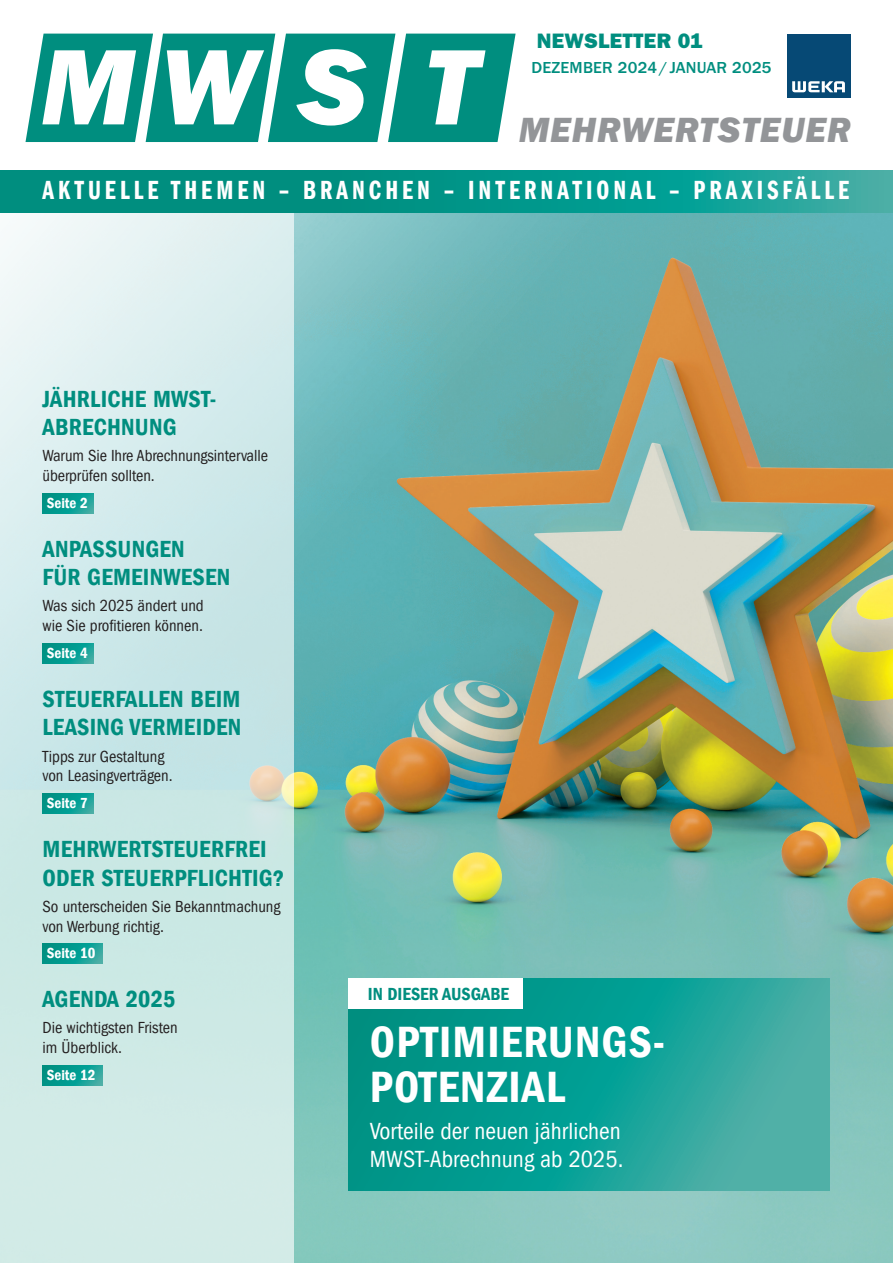
<style>
.page{position:relative;width:893px;height:1263px;background:#fff}
.page>*{position:absolute;margin:0;border:0;box-sizing:border-box;transform-origin:0 0}
.t1{font:italic 800 111px "Franklin Gothic LT Pro";color:#fff}
.t2{font:45px/45px "Franklin Gothic LT Pro Dm Cn";letter-spacing:.025em;color:#fff}
.t3{font:italic 800 36px "Franklin Gothic LT Pro";letter-spacing:.025em;color:#939598}
.t4{font:27px "Franklin Gothic LT Pro Dm Cm";letter-spacing:.15em;color:#fff}
.t5{font:24px/28.5px "Franklin Gothic LT Pro Dm Cn";letter-spacing:.01em;color:#008e7f}
.t6{font:condensed 24px/28.5px "Franklin Gothic LT Pro";color:#fff}
.t7{font:800 21px "Franklin Gothic LT Pro";letter-spacing:.01em;color:#008e7f}
.t8{font:18px "Franklin Gothic LT Pro Dm Cn";color:#008e7f}
.t9{font:condensed 16.5px/19.8px "Franklin Gothic LT Pro";color:#231f20}
.t10{font:500 16.5px "Franklin Gothic LT Pro";letter-spacing:.01em;color:#008e7f}
.t11{font:15px "Franklin Gothic LT Pro Dm Cn";color:#fff}
</style>
<div class="page">
<img style="left:293px;top:213px;width:600px;height:1050px">
<div style="left:787px;top:34px;width:63px;height:64px;background:#064975"></div>
<svg style="left:792px;top:81px;width:53px;height:11px"></svg>
<svg style="left:0;top:213px;width:293px;height:1050px;background:#d1eae8"></svg>
<svg style="left:43px;top:493px;width:51px;height:20px"></svg>
<svg style="left:43px;top:643px;width:51px;height:20px"></svg>
<svg style="left:43px;top:793px;width:51px;height:21px"></svg>
<svg style="left:43px;top:944px;width:59px;height:20px"></svg>
<svg style="left:43px;top:1065px;width:59px;height:20px"></svg>
<svg style="left:26px;top:34px;width:490px;height:108px;background:#19998b"></svg>
<svg style="left:0;top:170px;width:893px;height:43px;background:#09978a"></svg>
<svg style="left:349px;top:978px;width:480px;height:213px;background:#19a196"></svg>
<div style="left:349px;top:978px;width:174px;height:31px;background:#fff"></div>
<h1 class="t1" style="left:41px;top:23px;width:439px">MWS T</h1>
<p class="t7" style="left:537px;top:29px;width:168px">NEWSLETTER 01</p>
<p class="t10" style="left:532px;top:58px;width:241px">DEZEMBER 2024/ JANUAR 2025</p>
<h3 class="t3" style="left:519px;top:109px;width:334px">MEHRWERTSTEUER</h3>
<h3 class="t4" style="left:43px;top:175px;width:808px">AKTUELLE THEMEN – BRANCHEN – INTERNATIONAL – PRAXISFÄLLE</h3>
<h3 class="t5" style="left:43px;top:384px;width:175px">JÄHRLICHE MWST-<br>ABRECHNUNG</h3>
<p class="t9" style="left:43px;top:446px;width:227px">Warum Sie Ihre Abrechnungsintervalle überprüfen sollten.</p>
<p class="t11" style="left:47px;top:494px;width:43px">Seite 2</p>
<h3 class="t5" style="left:43px;top:535px;width:189px">ANPASSUNGEN<br>FÜR GEMEINWESEN</h3>
<p class="t9" style="left:43px;top:596px;width:163px">Was sich 2025 ändert und wie Sie profitieren können.</p>
<p class="t11" style="left:47px;top:644px;width:43px">Seite 4</p>
<h3 class="t5" style="left:43px;top:685px;width:200px">STEUERFALLEN BEIM<br>LEASING VERMEIDEN</h3>
<p class="t9" style="left:43px;top:746px;width:132px">Tipps zur Gestaltung von Leasingverträgen.</p>
<p class="t11" style="left:47px;top:794px;width:43px">Seite 7</p>
<h3 class="t5" style="left:43px;top:835px;width:243px">MEHRWERTSTEUERFREI<br>ODER STEUERPFLICHTIG?</h3>
<p class="t9" style="left:43px;top:896px;width:240px">So unterscheiden Sie Bekanntmachung von Werbung richtig.</p>
<p class="t11" style="left:47px;top:945px;width:50px">Seite 10</p>
<h3 class="t5" style="left:43px;top:985px;width:134px">AGENDA 2025</h3>
<p class="t9" style="left:43px;top:1018px;width:137px">Die wichtigsten Fristen im Überblick.</p>
<p class="t11" style="left:47px;top:1066px;width:50px">Seite 12</p>
<p class="t8" style="left:368px;top:984px;width:143px">IN DIESER AUSGABE</p>
<h2 class="t2" style="left:370px;top:1019px;width:297px">OPTIMIERUNGS-<br>POTENZIAL</h2>
<h3 class="t6" style="left:370px;top:1117px;width:255px">Vorteile der neuen jährlichen<br>MWST-Abrechnung ab 2025.</h3>
</div>
